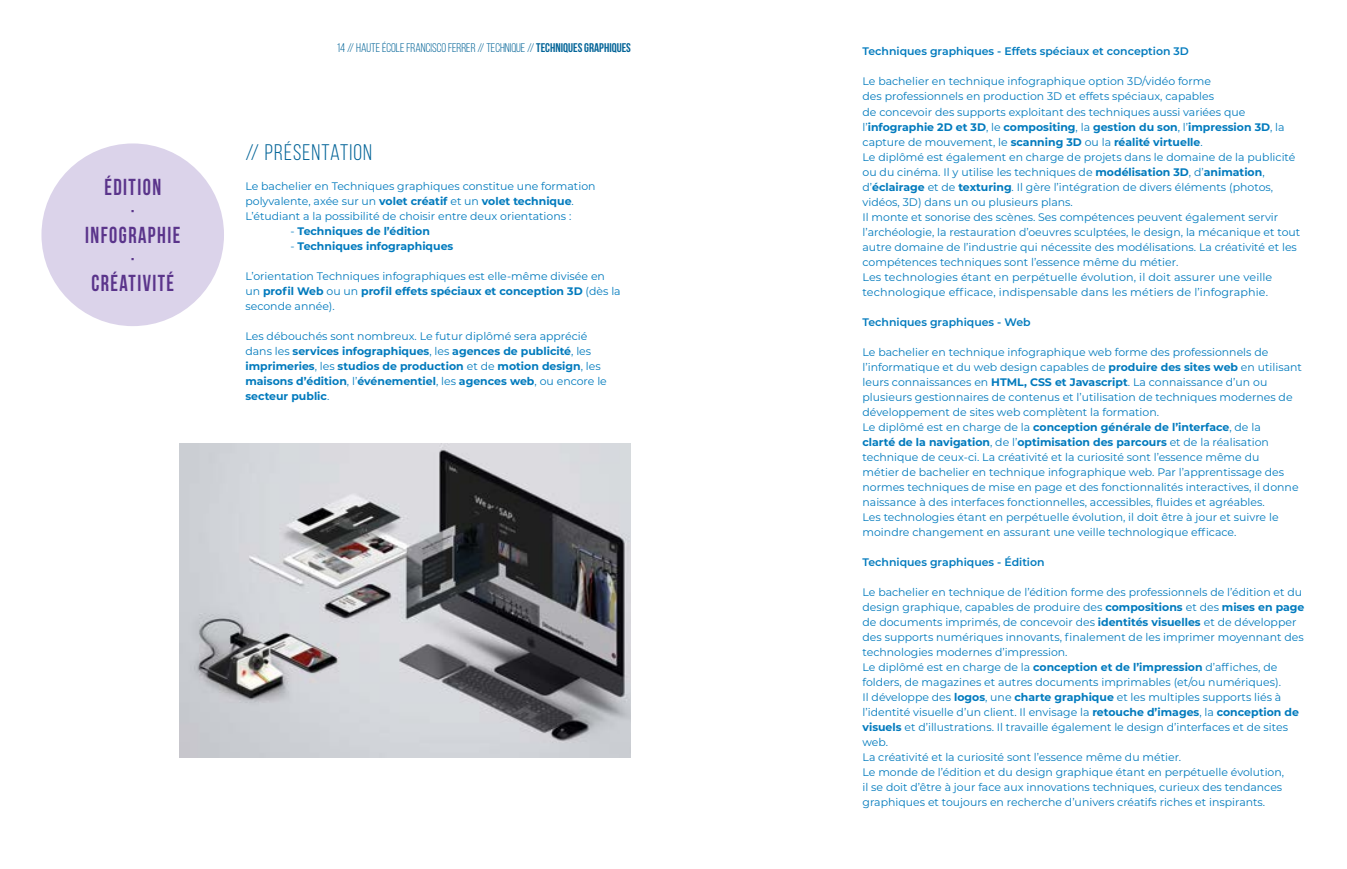
<style>
.page{position:relative;width:1347px;height:869px;background:#fff}
.page>*{position:absolute;margin:0;border:0;box-sizing:border-box;transform-origin:0 0}
.t1{font:700 23px/24px "Bebas Neue";letter-spacing:.07em;color:#5a348b;text-align:center;scale:.9 1}
.t2{font:22.5px "Bebas Neue";letter-spacing:.05em;color:#006397}
.t3{font:12.5px "Bebas Neue";color:#006397}
.t4{font:10.88px/15px "Montserrat";color:#007abd}
.t5{font:700 10.88px/15px "Montserrat";color:#007abd}
.t6{font:600 10.88px "Montserrat";color:#007abd}
.s1{font-weight:700}
.s2{font-weight:400}
</style>
<div class="page">
<div style="left:41px;top:143px;width:183px;height:183px;background:#dbd3ea;border-radius:50%"></div>
<img style="left:179px;top:443px;width:452px;height:314px">
<h1 class="t1" style="left:85px;top:175px;width:107px">ÉDITION<br>·<br>INFOGRAPHIE ·<br>CRÉATIVITÉ</h1>
<p class="t3" style="left:337px;top:41px;width:296px">14 // HAUTE ÉCOLE FRANCISCO FERRER // TECHNIQUE // <span class="s1">TECHNIQUES GRAPHIQUES</span></p>
<h2 class="t2" style="left:245px;top:140px;width:128px">// PRÉSENTATION</h2>
<p class="t4" style="left:245px;top:178px;width:351px">Le bachelier en Techniques graphiques constitue une formation polyvalente, axée sur un <span class="s1">volet créatif</span> et un <span class="s1">volet technique</span>.<br>L’étudiant a la possibilité de choisir entre deux orientations :</p>
<p class="t5" style="left:290px;top:223px;width:141px"><span class="s2">-</span> Techniques de l’édition</p>
<p class="t5" style="left:290px;top:238px;width:164px"><span class="s2">-</span> Techniques infographiques</p>
<p class="t4" style="left:245px;top:268px;width:377px">L’orientation Techniques infographiques est elle-même divisée en un <span class="s1">profil Web</span> ou un <span class="s1">profil effets spéciaux et conception 3D</span> (dès la seconde année).</p>
<p class="t5" style="left:245px;top:328px;width:363px"><span class="s2">Les débouchés sont nombreux. Le futur diplômé sera apprécié dans les</span> services infographiques<span class="s2">, les</span> agences de publicité<span class="s2">, les </span>imprimeries<span class="s2">, les</span> studios de production <span class="s2">et de</span> motion design<span class="s2">, les </span>maisons d’édition<span class="s2">, l’</span>événementiel<span class="s2">, les</span> agences web<span class="s2">, ou encore le </span>secteur public<span class="s2">.</span></p>
<p class="t6" style="left:862px;top:44px;width:328px">Techniques graphiques - Effets spéciaux et conception 3D</p>
<p class="t4" style="left:862px;top:74px;width:439px">Le bachelier en technique infographique option 3D/vidéo forme<br>des professionnels en production 3D et effets spéciaux, capables<br>de concevoir des supports exploitant des techniques aussi variées que l’<span class="s1">infographie 2D et 3D</span>, le <span class="s1">compositing</span>, la <span class="s1">gestion du son</span>, l’<span class="s1">impression 3D</span>, la capture de mouvement, le <span class="s1">scanning 3D</span> ou la <span class="s1">réalité virtuelle</span>.<br>Le diplômé est également en charge de projets dans le domaine de la publicité ou du cinéma. Il y utilise les techniques de <span class="s1">modélisation 3D</span>, d’<span class="s1">animation</span>, d’<span class="s1">éclairage</span> et de <span class="s1">texturing</span>. Il gère l’intégration de divers éléments (photos, vidéos, 3D) dans un ou plusieurs plans.<br>Il monte et sonorise des scènes. Ses compétences peuvent également servir l’archéologie, la restauration d’oeuvres sculptées, le design, la mécanique et tout autre domaine de l’industrie qui nécessite des modélisations. La créativité et les compétences techniques sont l’essence même du métier.<br>Les technologies étant en perpétuelle évolution, il doit assurer une veille technologique efficace, indispensable dans les métiers de l’infographie.</p>
<p class="t6" style="left:862px;top:314px;width:169px">Techniques graphiques - Web</p>
<p class="t4" style="left:862px;top:344px;width:441px">Le bachelier en technique infographique web forme des professionnels de l’informatique et du web design capables de <span class="s1">produire des sites web</span> en utilisant leurs connaissances en <span class="s1">HTML, CSS et Javascript</span>. La connaissance d’un ou plusieurs gestionnaires de contenus et l’utilisation de techniques modernes de développement de sites web complètent la formation.<br>Le diplômé est en charge de la <span class="s1">conception générale de l’interface</span>, de la<br><span class="s1">clarté de la navigation</span>, de l’<span class="s1">optimisation des parcours</span> et de la réalisation technique de ceux-ci. La créativité et la curiosité sont l’essence même du<br>métier de bachelier en technique infographique web. Par l’apprentissage des normes techniques de mise en page et des fonctionnalités interactives, il donne naissance à des interfaces fonctionnelles, accessibles, fluides et agréables.<br>Les technologies étant en perpétuelle évolution, il doit être à jour et suivre le moindre changement en assurant une veille technologique efficace.</p>
<p class="t6" style="left:862px;top:554px;width:184px">Techniques graphiques - Édition</p>
<p class="t4" style="left:862px;top:584px;width:443px">Le bachelier en technique de l’édition forme des professionnels de l’édition et du design graphique, capables de produire des <span class="s1">compositions</span> et des <span class="s1">mises en page </span>de documents imprimés, de concevoir des <span class="s1">identités visuelles</span> et de développer des supports numériques innovants, finalement de les imprimer moyennant des technologies modernes d’impression.<br>Le diplômé est en charge de la <span class="s1">conception et de l’impression</span> d’affiches, de folders, de magazines et autres documents imprimables (et/ou numériques).<br>Il développe des <span class="s1">logos</span>, une <span class="s1">charte graphique</span> et les multiples supports liés à l’identité visuelle d’un client. Il envisage la <span class="s1">retouche d’images</span>, la <span class="s1">conception de visuels</span> et d’illustrations. Il travaille également le design d’interfaces et de sites web.<br>La créativité et la curiosité sont l’essence même du métier.<br>Le monde de l’édition et du design graphique étant en perpétuelle évolution,<br>il se doit d’être à jour face aux innovations techniques, curieux des tendances graphiques et toujours en recherche d’univers créatifs riches et inspirants.</p>
</div>
